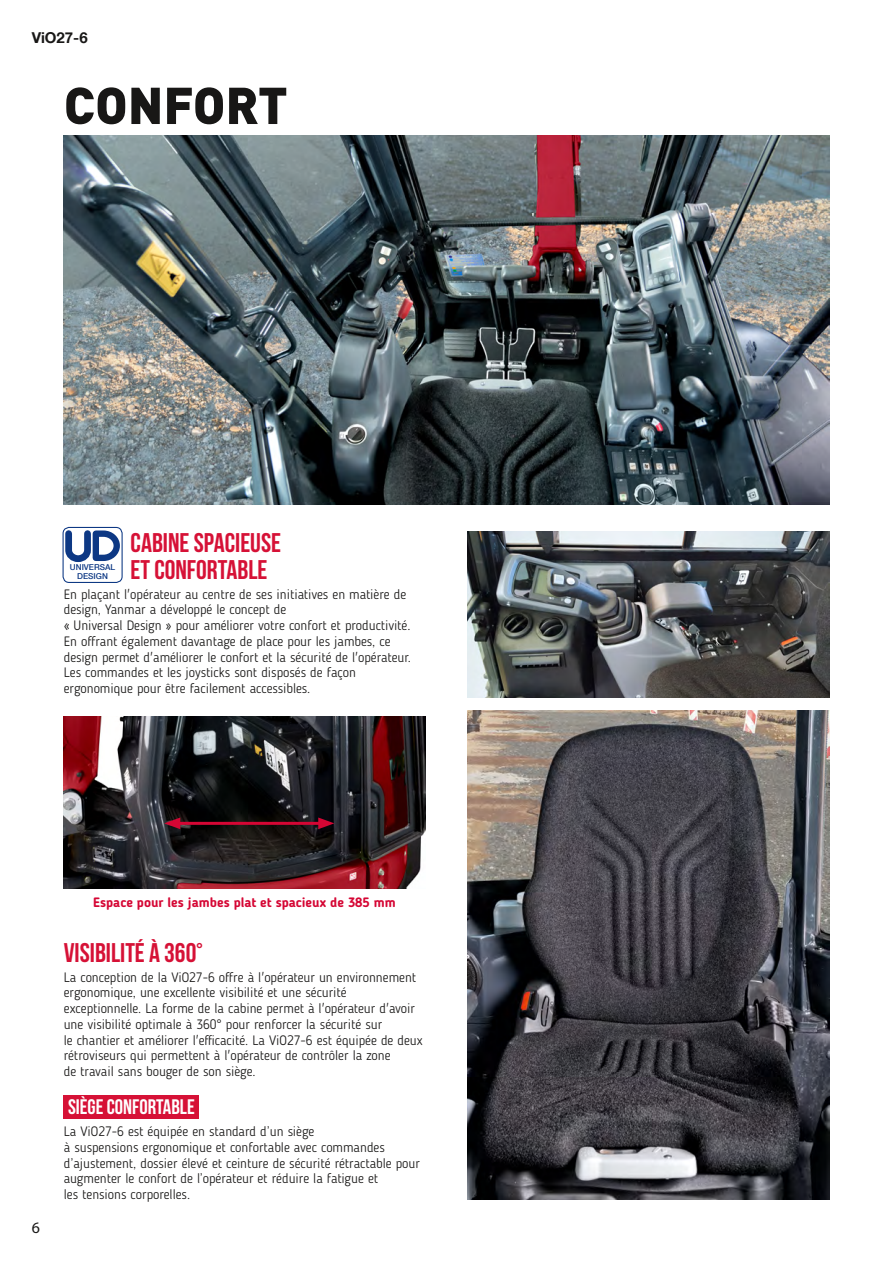
<style>
.page{position:relative;width:893px;height:1263px;background:#fff}
.page>*{position:absolute;margin:0;border:0;box-sizing:border-box;transform-origin:0 0}
.t1{font:900 51px "DINOT";color:#181716}
.t2{font:700 27px/27px "Bebas Neue";color:#d61136}
.t3{font:700 21px "Bebas Neue";color:#fff}
.t4{font:15.9px "Myriad Pro";color:#181716}
.t5{font:700 15px "Helvetica Neue LT Com";color:#181716}
.t6{font:300 13.5px/15.8px "Blogger Sans";color:#181716}
.t7{font:700 13.5px "Blogger Sans";color:#d50634}
.t8{font:500 8.1px/8.6px "Helvetica Neue LT Com";color:#0d3884;text-align:center}
</style>
<div class="page">
<div style="left:64px;top:1095px;width:135px;height:23px;background:#d61136"></div>
<img style="left:64px;top:716px;width:361px;height:173px">
<hr style="left:175px;top:822px;width:149px;height:3px;background:#d50634">
<svg style="left:164px;top:817px;width:16px;height:12px"></svg>
<svg style="left:318px;top:817px;width:16px;height:12px"></svg>
<img style="left:64px;top:135px;width:765px;height:370px">
<img style="left:468px;top:710px;width:361px;height:489px">
<img style="left:468px;top:531px;width:361px;height:166px">
<div style="left:63px;top:527px;width:60px;height:56px;border:1px solid #0d3884;border-radius:6px"></div>
<svg style="left:62px;top:527px;width:61px;height:38px"></svg>
<p class="t5" style="left:32px;top:28px;width:57px">ViO27-6</p>
<h1 class="t1" style="left:64px;top:71px;width:225px">CONFORT</h1>
<h2 class="t2" style="left:131px;top:528px;width:152px">CABINE SPACIEUSE<br>ET CONFORTABLE</h2>
<p class="t6" style="left:64px;top:586px;width:349px">En plaçant l'opérateur au centre de ses initiatives en matière de design, Yanmar a développé le concept de<br>« Universal Design » pour améliorer votre confort et productivité.<br>En offrant également davantage de place pour les jambes, ce design permet d'améliorer le confort et la sécurité de l'opérateur.<br>Les commandes et les joysticks sont disposés de façon ergonomique pour être facilement accessibles.</p>
<p class="t8" style="left:70px;top:563px;width:47px">UNIVERSAL<br>DESIGN</p>
<p class="t7" style="left:93px;top:894px;width:304px">Espace pour les jambes plat et spacieux de 385 mm</p>
<h2 class="t2" style="left:64px;top:938px;width:140px">VISIBILITÉ À 360°</h2>
<p class="t6" style="left:64px;top:969px;width:360px">La conception de la ViO27-6 offre à l'opérateur un environnement ergonomique, une excellente visibilité et une sécurité exceptionnelle. La forme de la cabine permet à l'opérateur d'avoir une visibilité optimale à 360° pour renforcer la sécurité sur<br>le chantier et améliorer l'efficacité. La ViO27-6 est équipée de deux rétroviseurs qui permettent à l'opérateur de contrôler la zone<br>de travail sans bouger de son siège.</p>
<p class="t4" style="left:32px;top:1218px;width:10px">6</p>
<h3 class="t3" style="left:68px;top:1095px;width:128px">SIÈGE CONFORTABLE</h3>
<p class="t6" style="left:64px;top:1123px;width:358px">La ViO27-6 est équipée en standard d’un siège<br>à suspensions ergonomique et confortable avec commandes d’ajustement, dossier élevé et ceinture de sécurité rétractable pour augmenter le confort de l’opérateur et réduire la fatigue et<br>les tensions corporelles.</p>
</div>
